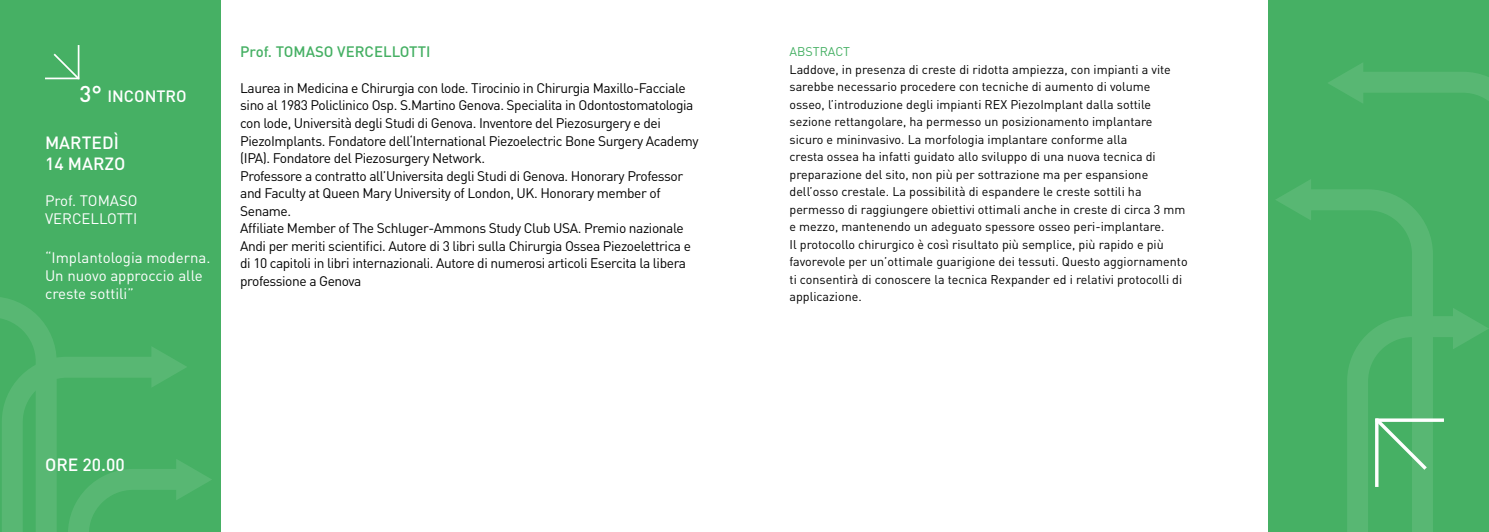
<style>
.page{position:relative;width:1489px;height:532px;background:#fff}
.page>*{position:absolute;margin:0;border:0;box-sizing:border-box;transform-origin:0 0}
.t1{font:500 17.5px/21px "DIN";color:#fff}
.t2{font:500 16.25px "DIN";color:#fff}
.t3{font:15px/18px "DIN";color:#fff}
.t4{font:500 15px "DIN";color:#46b064}
.t5{font:13.75px/17.5px "DIN";letter-spacing:-.03em;color:#000}
.t6{font:12.5px/17.5px "DIN";color:#000}
.t7{font:12.5px "DIN";color:#46b064}
.s1{font-size:22.5px}
</style>
<div class="page">
<div style="left:0;top:0;width:221px;height:531px;background:#46b064"></div>
<div style="left:1267px;top:0;width:221px;height:531px;background:#46b064"></div>
<hr style="left:45px;top:78px;width:34px;height:1px;background:#fff">
<hr style="left:78px;top:45px;width:1px;height:34px;background:#fff">
<svg style="left:54px;top:54px;width:24px;height:24px"></svg>
<svg style="left:0;top:297px;width:212px;height:234px"></svg>
<svg style="left:1276px;top:180px;width:34px;height:31px"></svg>
<svg style="left:1296px;top:189px;width:55px;height:31px;fill:#58b773"></svg>
<svg style="left:1328px;top:63px;width:35px;height:33px"></svg>
<svg style="left:1351px;top:72px;width:137px;height:235px"></svg>
<svg style="left:1347px;top:307px;width:141px;height:224px"></svg>
<h2 class="t2" style="left:79px;top:85px;width:109px"><span class="s1">3°</span> INCONTRO</h2>
<h1 class="t1" style="left:45px;top:132px;width:82px">MARTEDÌ<br>14 MARZO</h1>
<p class="t3" style="left:45px;top:191px;width:94px">Prof. TOMASO<br>VERCELLOTTI</p>
<p class="t3" style="left:45px;top:248px;width:167px">“Implantologia moderna.<br>Un nuovo approccio alle creste sottili”</p>
<p class="t4" style="left:240px;top:42px;width:192px">Prof. TOMASO VERCELLOTTI</p>
<p class="t5" style="left:240px;top:79px;width:460px">Laurea in Medicina e Chirurgia con lode. Tirocinio in Chirurgia Maxillo-Facciale sino al 1983 Policlinico Osp. S.Martino Genova. Specialita in Odontostomatologia con lode, Università degli Studi di Genova. Inventore del Piezosurgery e dei PiezoImplants. Fondatore dell‘International Piezoelectric Bone Surgery Academy (IPA). Fondatore del Piezosurgery Network.<br>Professore a contratto all’Universita degli Studi di Genova. Honorary Professor and Faculty at Queen Mary University of London, UK. Honorary member of Sename.<br>Affiliate Member of The Schluger-Ammons Study Club USA. Premio nazionale Andi per meriti scientifici. Autore di 3 libri sulla Chirurgia Ossea Piezoelettrica e di 10 capitoli in libri internazionali. Autore di numerosi articoli Esercita la libera professione a Genova</p>
<h1 class="t1" style="left:45px;top:453px;width:81px">ORE 20.00</h1>
<p class="t7" style="left:789px;top:44px;width:62px">ABSTRACT</p>
<p class="t6" style="left:789px;top:60px;width:399px">Laddove, in presenza di creste di ridotta ampiezza, con impianti a vite sarebbe necessario procedere con tecniche di aumento di volume osseo, l’introduzione degli impianti REX PiezoImplant dalla sottile sezione rettangolare, ha permesso un posizionamento implantare sicuro e mininvasivo. La morfologia implantare conforme alla<br>cresta ossea ha infatti guidato allo sviluppo di una nuova tecnica di preparazione del sito, non più per sottrazione ma per espansione dell’osso crestale. La possibilità di espandere le creste sottili ha permesso di raggiungere obiettivi ottimali anche in creste di circa 3 mm e mezzo, mantenendo un adeguato spessore osseo peri-implantare.<br>Il protocollo chirurgico è così risultato più semplice, più rapido e più favorevole per un’ottimale guarigione dei tessuti. Questo aggiornamento ti consentirà di conoscere la tecnica Rexpander ed i relativi protocolli di applicazione.</p>
</div>
